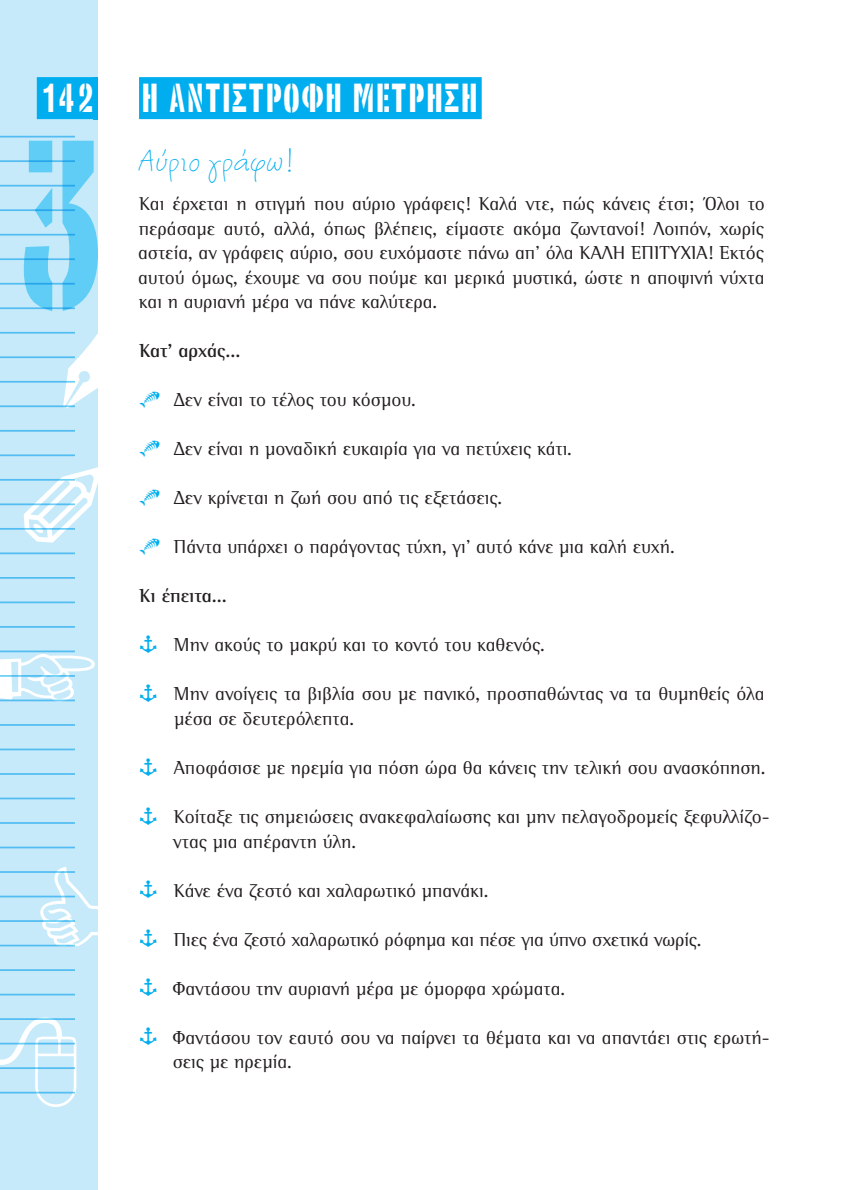
<style>
.page{position:relative;width:843px;height:1190px;background:#fff}
.page>*{position:absolute;margin:0;border:0;box-sizing:border-box;transform-origin:0 0}
.t1{font:227.5px "CF Stencil";color:#5fcdf5}
.t2{font:38.5px "CF Stencil";letter-spacing:.025em;color:#fff}
.t3{font:100 29.75px "CF Semplice";letter-spacing:.01em;color:#00aeef}
.t4{font:19.25px/24.5px "Rotis Semi Serif Hel";color:#231f20}
.t5{font:700 19.25px "Rotis Semi Serif Hel";color:#231f20}
.t6{font:7.17px "SC By The Sea";color:#00aeef}
</style>
<div class="page">
<div style="left:0;top:0;width:98px;height:1189px;background:#c6eafa"></div>
<svg style="left:0;top:654px;width:95px;height:45px"></svg>
<svg style="left:0;top:1017px;width:76px;height:89px"></svg>
<svg style="left:40px;top:867px;width:58px;height:79px"></svg>
<svg style="left:24px;top:467px;width:74px;height:75px"></svg>
<svg style="left:63px;top:333px;width:35px;height:75px"></svg>
<hr style="left:0;top:136px;width:75px;height:1px;background:#6bcff6">
<hr style="left:0;top:160px;width:75px;height:2px;background:#6bcff6">
<hr style="left:0;top:185px;width:75px;height:1px;background:#6bcff6">
<hr style="left:0;top:209px;width:75px;height:2px;background:#6bcff6">
<hr style="left:0;top:234px;width:75px;height:1px;background:#6bcff6">
<hr style="left:0;top:258px;width:75px;height:2px;background:#6bcff6">
<hr style="left:0;top:283px;width:75px;height:1px;background:#6bcff6">
<hr style="left:0;top:307px;width:75px;height:2px;background:#6bcff6">
<hr style="left:0;top:332px;width:75px;height:1px;background:#6bcff6">
<hr style="left:0;top:356px;width:75px;height:2px;background:#6bcff6">
<hr style="left:0;top:381px;width:75px;height:1px;background:#6bcff6">
<hr style="left:0;top:405px;width:75px;height:2px;background:#6bcff6">
<hr style="left:0;top:430px;width:75px;height:1px;background:#6bcff6">
<hr style="left:0;top:454px;width:75px;height:2px;background:#6bcff6">
<hr style="left:0;top:479px;width:75px;height:1px;background:#6bcff6">
<hr style="left:0;top:503px;width:75px;height:2px;background:#6bcff6">
<hr style="left:0;top:528px;width:75px;height:1px;background:#6bcff6">
<hr style="left:0;top:552px;width:75px;height:2px;background:#6bcff6">
<hr style="left:0;top:577px;width:75px;height:1px;background:#6bcff6">
<hr style="left:0;top:601px;width:75px;height:2px;background:#6bcff6">
<hr style="left:0;top:626px;width:75px;height:1px;background:#6bcff6">
<hr style="left:0;top:650px;width:75px;height:2px;background:#6bcff6">
<hr style="left:0;top:675px;width:75px;height:1px;background:#6bcff6">
<hr style="left:0;top:699px;width:75px;height:2px;background:#6bcff6">
<hr style="left:0;top:724px;width:75px;height:1px;background:#6bcff6">
<hr style="left:0;top:748px;width:75px;height:2px;background:#6bcff6">
<hr style="left:0;top:773px;width:75px;height:1px;background:#6bcff6">
<hr style="left:0;top:797px;width:75px;height:2px;background:#6bcff6">
<hr style="left:0;top:822px;width:75px;height:1px;background:#6bcff6">
<hr style="left:0;top:846px;width:75px;height:2px;background:#6bcff6">
<hr style="left:0;top:871px;width:75px;height:1px;background:#6bcff6">
<hr style="left:0;top:895px;width:75px;height:2px;background:#6bcff6">
<hr style="left:0;top:920px;width:75px;height:1px;background:#6bcff6">
<hr style="left:0;top:944px;width:75px;height:2px;background:#6bcff6">
<hr style="left:0;top:969px;width:75px;height:1px;background:#6bcff6">
<hr style="left:0;top:993px;width:75px;height:2px;background:#6bcff6">
<hr style="left:0;top:1018px;width:75px;height:1px;background:#6bcff6">
<hr style="left:0;top:1042px;width:75px;height:2px;background:#6bcff6">
<hr style="left:0;top:1067px;width:75px;height:1px;background:#6bcff6">
<hr style="left:0;top:1091px;width:75px;height:2px;background:#6bcff6">
<hr style="left:94px;top:77px;width:4px;height:42px;background:#00aeef">
<div style="left:37px;top:77px;width:57px;height:42px;background:#00aeef"></div>
<div style="left:139px;top:77px;width:342px;height:42px;background:#00aeef"></div>
<h2 class="t2" style="left:39px;top:77px;width:440px">142 Η ΑΝΤΙΣΤΡΟΦΗ ΜΕΤΡΗΣΗ</h2>
<h3 class="t3" style="left:138px;top:142px;width:159px">Αύριο γράφω!</h3>
<p class="t4" style="left:138px;top:191px;width:628px;text-align:justify">Και έρχεται η στιγμή που αύριο γράφεις! Καλά ντε, πώς κάνεις έτσι; Όλοι το περάσαμε αυτό, αλλά, όπως βλέπεις, είμαστε ακόμα ζωντανοί! Λοιπόν, χωρίς αστεία, αν γράφεις αύριο, σου ευχόμαστε πάνω απ’ όλα ΚΑΛΗ ΕΠΙΤΥΧΙΑ! Εκτός αυτού όμως, έχουμε να σου πούμε και μερικά μυστικά, ώστε η αποψινή νύχτα και η αυριανή μέρα να πάνε καλύτερα.</p>
<p class="t5" style="left:139px;top:340px;width:103px">Κατ' αρχάς...</p>
<p class="t6" style="left:139px;top:401px;width:23px">P</p>
<p class="t4" style="left:174px;top:387px;width:243px">Δεν είναι το τέλος του κόσμου.</p>
<p class="t6" style="left:139px;top:450px;width:23px">P</p>
<p class="t4" style="left:174px;top:436px;width:399px">Δεν είναι η μοναδική ευκαιρία για να πετύχεις κάτι.</p>
<p class="t6" style="left:139px;top:499px;width:23px">P</p>
<p class="t4" style="left:174px;top:485px;width:330px">Δεν κρίνεται η ζωή σου από τις εξετάσεις.</p>
<p class="t6" style="left:139px;top:548px;width:23px">P</p>
<p class="t4" style="left:174px;top:534px;width:502px">Πάντα υπάρχει ο παράγοντας τύχη, γι’ αυτό κάνε μια καλή ευχή.</p>
<p class="t5" style="left:139px;top:585px;width:89px">Κι έπειτα...</p>
<p class="t6" style="left:140px;top:646px;width:18px">U</p>
<p class="t4" style="left:174px;top:632px;width:372px">Μην ακούς το μακρύ και το κοντό του καθενός.</p>
<p class="t6" style="left:140px;top:695px;width:18px">U</p>
<p class="t4" style="left:174px;top:681px;width:592px">Μην ανοίγεις τα βιβλία σου με πανικό, προσπαθώντας να τα θυμηθείς όλα μέσα σε δευτερόλεπτα.</p>
<p class="t6" style="left:140px;top:769px;width:18px">U</p>
<p class="t4" style="left:174px;top:755px;width:593px">Αποφάσισε με ηρεμία για πόση ώρα θα κάνεις την τελική σου ανασκόπηση.</p>
<p class="t6" style="left:140px;top:818px;width:18px">U</p>
<p class="t4" style="left:173px;top:804px;width:597px">Κοίταξε τις σημειώσεις ανακεφαλαίωσης και μην πελαγοδρομείς ξεφυλλίζο&shy;ντας μια απέραντη ύλη.</p>
<p class="t6" style="left:140px;top:891px;width:18px">U</p>
<p class="t4" style="left:174px;top:877px;width:316px">Κάνε ένα ζεστό και χαλαρωτικό μπανάκι.</p>
<p class="t6" style="left:140px;top:940px;width:18px">U</p>
<p class="t4" style="left:174px;top:926px;width:529px">Πιες ένα ζεστό χαλαρωτικό ρόφημα και πέσε για ύπνο σχετικά νωρίς.</p>
<p class="t6" style="left:140px;top:989px;width:18px">U</p>
<p class="t4" style="left:173px;top:975px;width:394px">Φαντάσου την αυριανή μέρα με όμορφα χρώματα.</p>
<p class="t6" style="left:140px;top:1038px;width:18px">U</p>
<p class="t4" style="left:173px;top:1024px;width:598px">Φαντάσου τον εαυτό σου να παίρνει τα θέματα και να απαντάει στις ερωτή&shy;σεις με ηρεμία.</p>
<h1 class="t1" style="left:-5px;top:99px;width:111px">3</h1>
</div>
